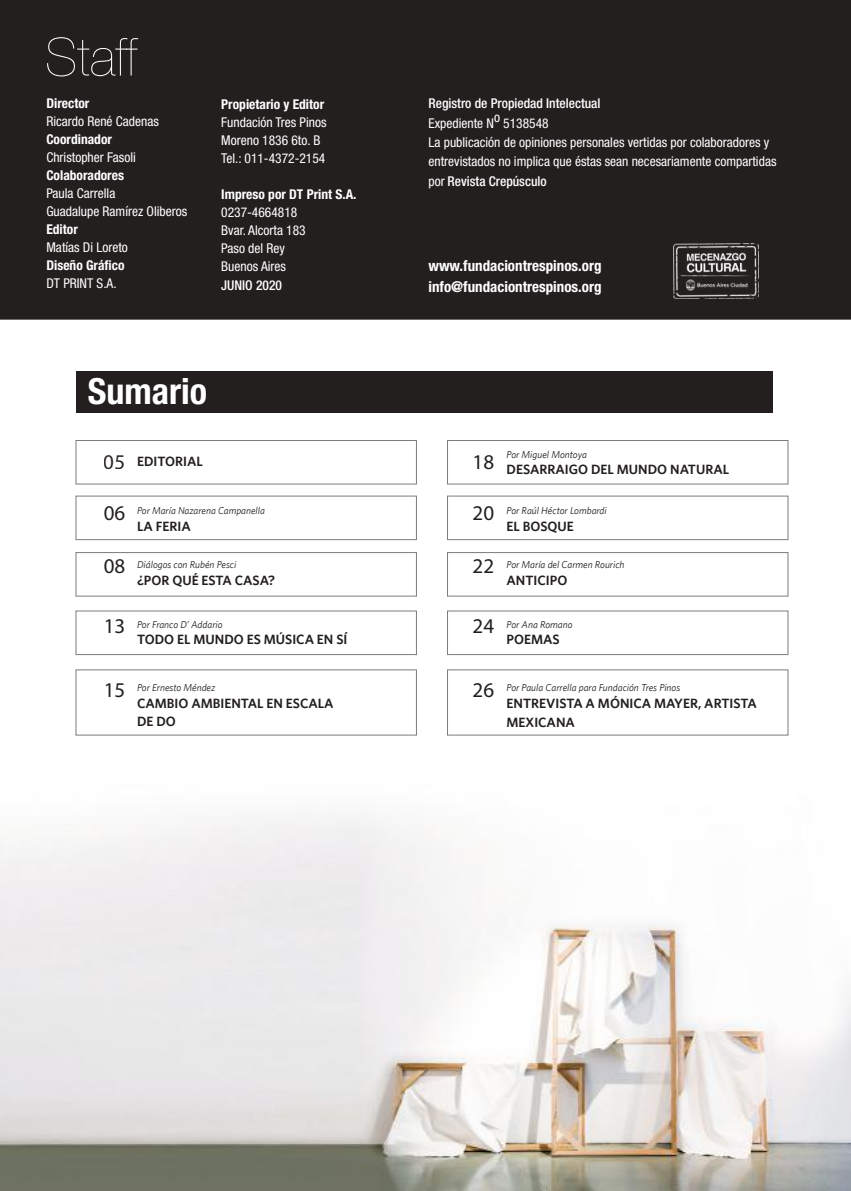
<style>
.page{position:relative;width:851px;height:1191px;background:#fff}
.page>*{position:absolute;margin:0;border:0;box-sizing:border-box;transform-origin:0 0}
.t1{font:200 52.5px "Helvetica Neue LT Std";color:#fff}
.t2{font:700 condensed 36px "Helvetica Neue LT Std";color:#fff}
.t3{font:21px "Myriad Pro";color:#241f1f}
.t4{font:700 condensed 15px/21px "Helvetica Neue LT Std";color:#fff}
.t5{font:condensed 13.5px/18px "Helvetica Neue LT Std";color:#fff}
.t6{font:600 13.5px/17.7px "Whitney";color:#241f1f}
.t7{font:700 condensed 13.5px "Helvetica Neue LT Std";color:#fff}
.t8{font:500 condensed 13.5px "Helvetica Neue LT Std";color:#fff}
.t9{font:italic 10.05px "Whitney";color:#241f1f}
.s1{font-family:"Myriad Pro";font-weight:400;font-size:21px}
.s2{font-weight:500}
.s3{font-family:"Myriad Pro";font-style:normal;font-size:21px}
</style>
<div class="page">
<img style="left:0;top:818px;width:850px;height:373px">
<div style="left:447px;top:440px;width:341px;height:44px;border:1px solid #7d7c7e"></div>
<div style="left:0;top:0;width:850px;height:320px;background:#241f1f"></div>
<div style="left:447px;top:610px;width:341px;height:45px;border:1px solid #7d7c7e"></div>
<div style="left:447px;top:496px;width:341px;height:44px;border:1px solid #7d7c7e"></div>
<div style="left:447px;top:552px;width:341px;height:44px;border:1px solid #7d7c7e"></div>
<div style="left:76px;top:496px;width:341px;height:44px;border:1px solid #7d7c7e"></div>
<div style="left:76px;top:552px;width:341px;height:44px;border:1px solid #7d7c7e"></div>
<div style="left:76px;top:669px;width:341px;height:66px;border:1px solid #7d7c7e"></div>
<div style="left:76px;top:610px;width:341px;height:45px;background:#fff;border:1px solid #7d7c7e"></div>
<div style="left:77px;top:371px;width:695px;height:41px;background:#241f1f"></div>
<div style="left:447px;top:669px;width:341px;height:66px;border:1px solid #7d7c7e"></div>
<div style="left:76px;top:440px;width:341px;height:44px;border:1px solid #7d7c7e"></div>
<img style="left:673px;top:244px;width:85px;height:55px">
<h1 class="t1" style="left:45px;top:27px;width:93px">Staff</h1>
<p class="t7" style="left:46px;top:95px;width:44px">Director</p>
<p class="t5" style="left:46px;top:112px;width:114px">Ricardo René Cadenas</p>
<p class="t7" style="left:46px;top:131px;width:67px">Coordinador</p>
<p class="t5" style="left:46px;top:148px;width:91px">Christopher Fasoli</p>
<p class="t7" style="left:46px;top:167px;width:79px">Colaboradores</p>
<p class="t5" style="left:46px;top:184px;width:142px">Paula Carrella<br>Guadalupe Ramírez Oliberos</p>
<p class="t7" style="left:46px;top:221px;width:33px">Editor</p>
<p class="t5" style="left:46px;top:238px;width:83px">Matías Di Loreto</p>
<p class="t7" style="left:46px;top:257px;width:80px">Diseño Gráfico</p>
<p class="t5" style="left:46px;top:274px;width:72px">DT PRINT S.A.</p>
<p class="t7" style="left:221px;top:96px;width:104px">Propietario y Editor</p>
<p class="t5" style="left:221px;top:113px;width:107px">Fundación Tres Pinos<br>Moreno 1836 6to. B<br>Tel.: 011-4372-2154</p>
<p class="t7" style="left:221px;top:186px;width:137px">Impreso por DT Print S.A.</p>
<p class="t5" style="left:221px;top:203px;width:86px">0237-4664818<br>Bvar. Alcorta 183<br>Paso del Rey<br>Buenos Aires</p>
<p class="t8" style="left:221px;top:277px;width:62px">JUNIO 2020</p>
<h2 class="t2" style="left:88px;top:369px;width:121px">Sumario</h2>
<p class="t6" style="left:104px;top:452px;width:100px"><span class="s1">05</span> EDITORIAL</p>
<p class="t8" style="left:428px;top:95px;width:173px">Registro de Propiedad Intelectual</p>
<p class="t5" style="left:428px;top:113px;width:349px;line-height:19.4px">Expediente No 5138548<br>La publicación de opiniones personales vertidas por colaboradores y entrevistados no implica que éstas sean necesariamente compartidas por <span class="s2">Revista Crepúsculo</span></p>
<p class="t4" style="left:428px;top:255px;width:174px">www.fundaciontrespinos.org info@fundaciontrespinos.org</p>
<h3 class="t3" style="left:472px;top:448px;width:23px">18</h3>
<p class="t9" style="left:506px;top:449px;width:82px">Por Miguel Montoya</p>
<p class="t6" style="left:506px;top:460px;width:224px">DESARRAIGO DEL MUNDO NATURAL</p>
<h3 class="t3" style="left:104px;top:499px;width:23px">06</h3>
<h3 class="t3" style="left:472px;top:499px;width:23px">20</h3>
<p class="t9" style="left:137px;top:504px;width:129px">Por María Nazarena Campanella</p>
<p class="t6" style="left:137px;top:517px;width:55px">LA FERIA</p>
<p class="t9" style="left:104px;top:558px;width:134px"><span class="s3">08</span> Diálogos con Rubén Pesci</p>
<p class="t6" style="left:137px;top:571px;width:140px">¿POR QUÉ ESTA CASA?</p>
<h3 class="t3" style="left:472px;top:553px;width:23px">22</h3>
<p class="t9" style="left:506px;top:504px;width:102px">Por Raúl Héctor Lombardi</p>
<p class="t6" style="left:506px;top:517px;width:69px">EL BOSQUE</p>
<p class="t9" style="left:506px;top:558px;width:119px">Por María del Carmen Rourich</p>
<p class="t6" style="left:506px;top:571px;width:62px">ANTICIPO</p>
<h3 class="t3" style="left:104px;top:613px;width:23px">13</h3>
<h3 class="t3" style="left:104px;top:676px;width:23px">15</h3>
<p class="t9" style="left:472px;top:618px;width:101px"><span class="s3">24</span> Por Ana Romano</p>
<p class="t6" style="left:506px;top:630px;width:55px">POEMAS</p>
<h3 class="t3" style="left:472px;top:676px;width:23px">26</h3>
<p class="t6" style="left:506px;top:694px;width:252px;line-height:18.9px">ENTREVISTA A MÓNICA MAYER, ARTISTA<br>MEXICANA</p>
<p class="t9" style="left:137px;top:618px;width:87px">Por Franco D’ Addario</p>
<p class="t6" style="left:137px;top:630px;width:212px">TODO EL MUNDO ES MÚSICA EN SÍ</p>
<p class="t9" style="left:137px;top:681px;width:80px">Por Ernesto Méndez</p>
<p class="t9" style="left:506px;top:681px;width:175px">Por Paula Carrella para Fundación Tres Pinos</p>
<p class="t6" style="left:137px;top:694px;width:198px">CAMBIO AMBIENTAL EN ESCALA<br>DE DO</p>
</div>
